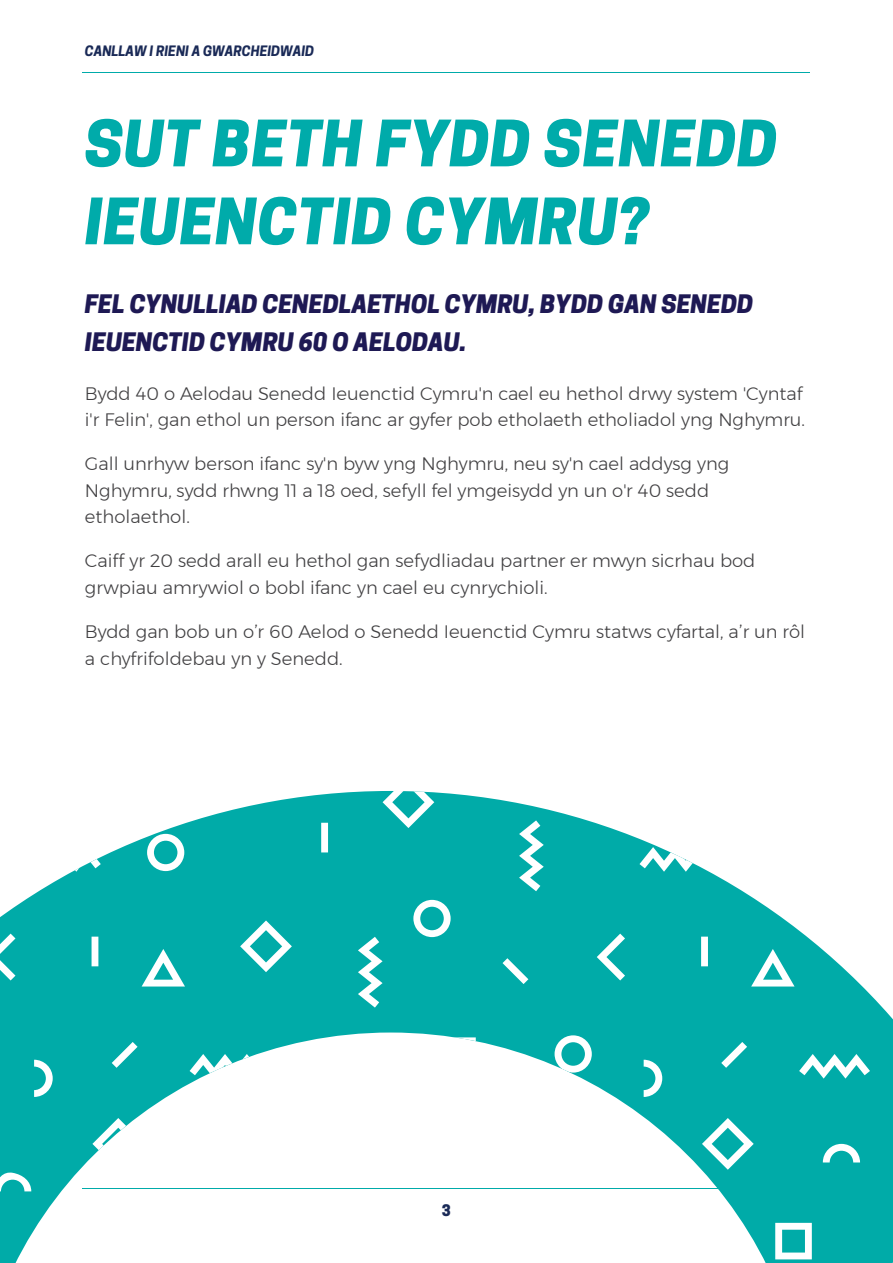
<style>
.page{position:relative;width:893px;height:1263px;background:#fff}
.page>*{position:absolute;margin:0;border:0;box-sizing:border-box;transform-origin:0 0}
.t1{font:italic 800 60px/77.8px "Cooper Hewitt";letter-spacing:.01em;color:#00abaa}
.t2{font:italic 800 24px/37.5px "Cooper Hewitt";color:#1e1954}
.t3{font:300 18px/26.4px "Montserrat";color:#414042}
.t4{font:800 15px "Cooper Hewitt";color:#1a2a57}
.t5{font:italic 700 13.5px "Cooper Hewitt";color:#1a2a57}
</style>
<div class="page">
<hr style="left:83px;top:72px;width:727px;height:1px;background:#00abaa">
<svg style="left:0;top:791px;width:893px;height:472px;fill:#00aba8"></svg>
<p class="t5" style="left:85px;top:43px;width:231px">CANLLAW I RIENI A GWARCHEIDWAID</p>
<p class="t1" style="left:85px;top:105px;width:694px">SUT BETH FYDD SENEDD<br>IEUENCTID CYMRU?</p>
<p class="t2" style="left:85px;top:285px;width:670px">FEL CYNULLIAD CENEDLAETHOL CYMRU, BYDD GAN SENEDD<br>IEUENCTID CYMRU 60 O AELODAU.</p>
<p class="t3" style="left:85px;top:380px;width:722px">Bydd 40 o Aelodau Senedd Ieuenctid Cymru'n cael eu hethol drwy system 'Cyntaf i'r Felin', gan ethol un person ifanc ar gyfer pob etholaeth etholiadol yng Nghymru.</p>
<p class="t3" style="left:85px;top:451px;width:646px">Gall unrhyw berson ifanc sy'n byw yng Nghymru, neu sy'n cael addysg yng<br>Nghymru, sydd rhwng 11 a 18 oed, sefyll fel ymgeisydd yn un o'r 40 sedd etholaethol.</p>
<p class="t3" style="left:85px;top:548px;width:672px">Caiff yr 20 sedd arall eu hethol gan sefydliadau partner er mwyn sicrhau bod grwpiau amrywiol o bobl ifanc yn cael eu cynrychioli.</p>
<p class="t3" style="left:85px;top:618px;width:722px">Bydd gan bob un o’r 60 Aelod o Senedd Ieuenctid Cymru statws cyfartal, a’r un rôl a chyfrifoldebau yn y Senedd.</p>
<p class="t4" style="left:442px;top:1201px;width:10px">3</p>
</div>
